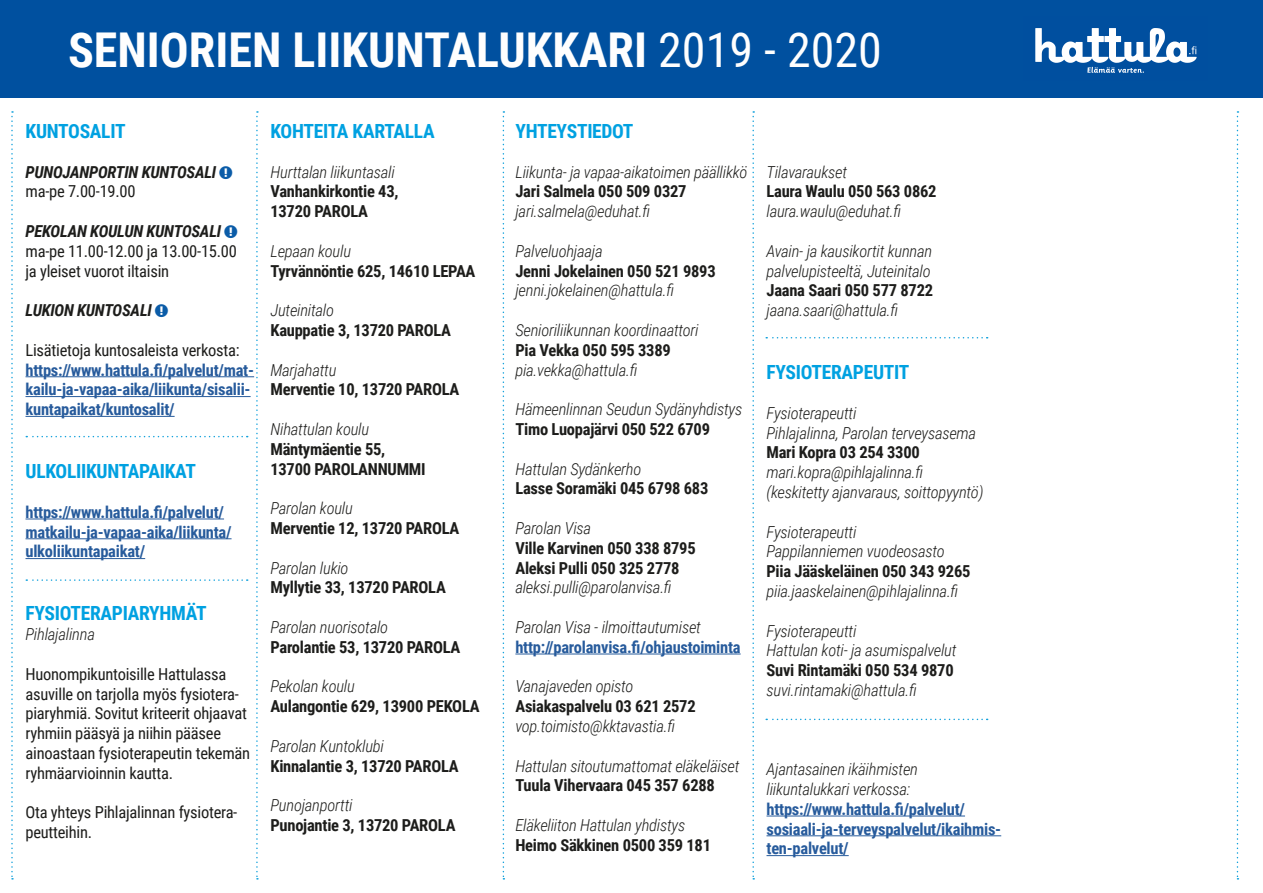
<style>
.page{position:relative;width:1263px;height:893px;background:#fff}
.page>*{position:absolute;margin:0;border:0;box-sizing:border-box;transform-origin:0 0}
.t1{font:700 48px "Roboto Condensed";color:#fefefe}
.t2{font:700 19.5px "Roboto Condensed";letter-spacing:-.015em;color:#00a1e1}
.t3{font:italic 300 16.5px/19.8px "Roboto Condensed";letter-spacing:-.015em;color:#1d1d1b}
.t4{font:700 16.5px "Roboto Condensed";letter-spacing:-.015em;color:#1d1d1b}
.t5{font:16.5px/19.8px "Roboto Condensed";letter-spacing:-.015em;color:#1d1d1b}
.t6{font:700 16.5px/19.8px "Roboto Condensed";letter-spacing:-.015em;color:#275b9c}
.t7{font:italic 700 16.5px "Roboto Condensed";letter-spacing:-.015em;color:#1d1d1b}
.s1{font-weight:400}
.s2{font-weight:700;font-style:normal}
</style>
<div class="page">
<div style="left:0;top:0;width:1263px;height:98px;background:#00509f"></div>
<hr style="left:26px;top:376px;width:228px;height:1px;background:#275b9c">
<hr style="left:26px;top:396px;width:225px;height:1px;background:#275b9c">
<hr style="left:26px;top:416px;width:149px;height:1px;background:#275b9c">
<hr style="left:26px;top:519px;width:198px;height:1px;background:#275b9c">
<hr style="left:26px;top:538px;width:206px;height:1px;background:#275b9c">
<hr style="left:26px;top:558px;width:119px;height:1px;background:#275b9c">
<hr style="left:515px;top:654px;width:226px;height:1px;background:#275b9c">
<hr style="left:766px;top:816px;width:199px;height:1px;background:#275b9c">
<hr style="left:766px;top:835px;width:235px;height:1px;background:#275b9c">
<hr style="left:766px;top:855px;width:83px;height:1px;background:#275b9c">
<svg style="left:1035px;top:28px;width:162px;height:45px"></svg>
<svg style="left:256px;top:111px;width:2px;height:768px"></svg>
<svg style="left:752px;top:111px;width:2px;height:768px"></svg>
<svg style="left:11px;top:111px;width:2px;height:768px"></svg>
<svg style="left:26px;top:436px;width:222px;height:1px"></svg>
<svg style="left:766px;top:337px;width:222px;height:1px"></svg>
<svg style="left:766px;top:719px;width:222px;height:1px"></svg>
<svg style="left:26px;top:579px;width:222px;height:2px"></svg>
<svg style="left:503px;top:111px;width:1px;height:768px"></svg>
<svg style="left:1237px;top:111px;width:1px;height:768px"></svg>
<p class="t1" style="left:68px;top:16px;width:815px">SENIORIEN LIIKUNTALUKKARI <span class="s1">2019 - 2020</span></p>
<p class="t2" style="left:26px;top:117px;width:102px">KUNTOSALIT</p>
<p class="t7" style="left:26px;top:160px;width:192px">PUNOJANPORTIN KUNTOSALI</p>
<p class="t5" style="left:26px;top:181px;width:112px">ma-pe 7.00-19.00</p>
<p class="t7" style="left:26px;top:220px;width:197px">PEKOLAN KOULUN KUNTOSALI</p>
<p class="t5" style="left:26px;top:240px;width:213px">ma-pe 11.00-12.00 ja 13.00-15.00</p>
<p class="t5" style="left:26px;top:260px;width:145px">ja yleiset vuorot iltaisin</p>
<p class="t7" style="left:26px;top:299px;width:128px">LUKION KUNTOSALI</p>
<p class="t5" style="left:26px;top:339px;width:216px">Lisätietoja kuntosaleista verkosta:</p>
<p class="t6" style="left:26px;top:359px;width:230px">https://www.hattula.fi/palvelut/mat&shy;kailu-ja-vapaa-aika/liikunta/sisalii&shy;kuntapaikat/kuntosalit/</p>
<p class="t2" style="left:26px;top:458px;width:172px">ULKOLIIKUNTAPAIKAT</p>
<p class="t6" style="left:26px;top:501px;width:208px">https://www.hattula.fi/palvelut/ matkailu-ja-vapaa-aika/liikunta/ ulkoliikuntapaikat/</p>
<p class="t2" style="left:26px;top:600px;width:183px">FYSIOTERAPIARYHMÄT</p>
<p class="t3" style="left:26px;top:624px;width:71px">Pihlajalinna</p>
<p class="t5" style="left:26px;top:663px;width:226px">Huonompikuntoisille Hattulassa asuville on tarjolla myös fysiotera&shy;piaryhmiä. Sovitut kriteerit ohjaavat ryhmiin pääsyä ja niihin pääsee ainoastaan fysioterapeutin tekemän ryhmäarvioinnin kautta.</p>
<p class="t5" style="left:26px;top:802px;width:213px">Ota yhteys Pihlajalinnan fysiotera&shy;peutteihin.</p>
<p class="t2" style="left:270px;top:117px;width:166px">KOHTEITA KARTALLA</p>
<p class="t3" style="left:270px;top:161px;width:126px">Hurttalan liikuntasali</p>
<p class="t4" style="left:270px;top:180px;width:130px">Vanhankirkontie 43,</p>
<p class="t4" style="left:270px;top:200px;width:99px">13720 PAROLA</p>
<p class="t3" style="left:270px;top:240px;width:82px">Lepaan koulu</p>
<p class="t4" style="left:270px;top:259px;width:206px">Tyrvännöntie 625, 14610 LEPAA</p>
<p class="t3" style="left:270px;top:300px;width:65px">Juteinitalo</p>
<p class="t4" style="left:270px;top:319px;width:182px">Kauppatie 3, 13720 PAROLA</p>
<p class="t3" style="left:270px;top:359px;width:68px">Marjahattu</p>
<p class="t4" style="left:270px;top:378px;width:190px">Merventie 10, 13720 PAROLA</p>
<p class="t3" style="left:270px;top:419px;width:100px">Nihattulan koulu</p>
<p class="t4" style="left:270px;top:437px;width:116px">Mäntymäentie 55,</p>
<p class="t4" style="left:270px;top:457px;width:157px">13700 PAROLANNUMMI</p>
<p class="t3" style="left:270px;top:498px;width:84px">Parolan koulu</p>
<p class="t4" style="left:270px;top:517px;width:190px">Merventie 12, 13720 PAROLA</p>
<p class="t3" style="left:270px;top:557px;width:80px">Parolan lukio</p>
<p class="t4" style="left:270px;top:576px;width:177px">Myllytie 33, 13720 PAROLA</p>
<p class="t3" style="left:270px;top:617px;width:119px">Parolan nuorisotalo</p>
<p class="t4" style="left:270px;top:635px;width:191px">Parolantie 53, 13720 PAROLA</p>
<p class="t3" style="left:270px;top:676px;width:86px">Pekolan koulu</p>
<p class="t4" style="left:270px;top:695px;width:211px">Aulangontie 629, 13900 PEKOLA</p>
<p class="t3" style="left:270px;top:735px;width:115px">Parolan Kuntoklubi</p>
<p class="t4" style="left:270px;top:754px;width:190px">Kinnalantie 3, 13720 PAROLA</p>
<p class="t3" style="left:270px;top:795px;width:84px">Punojanportti</p>
<p class="t4" style="left:270px;top:814px;width:187px">Punojantie 3, 13720 PAROLA</p>
<p class="t2" style="left:515px;top:117px;width:120px">YHTEYSTIEDOT</p>
<p class="t3" style="left:515px;top:161px;width:234px">Liikunta- ja vapaa-aikatoimen päällikkö</p>
<p class="t4" style="left:515px;top:180px;width:173px">Jari Salmela 050 509 0327</p>
<p class="t3" style="left:515px;top:201px;width:136px">jari.salmela@eduhat.fi</p>
<p class="t3" style="left:515px;top:240px;width:89px">Palveluohjaaja</p>
<p class="t3" style="left:515px;top:260px;width:202px"><span class="s2">Jenni Jokelainen 050 521 9893 </span>jenni.jokelainen@hattula.fi</p>
<p class="t3" style="left:515px;top:320px;width:185px">Senioriliikunnan koordinaattori</p>
<p class="t4" style="left:515px;top:338px;width:157px">Pia Vekka 050 595 3389</p>
<p class="t3" style="left:515px;top:359px;width:124px">pia.vekka@hattula.fi</p>
<p class="t3" style="left:515px;top:399px;width:228px">Hämeenlinnan Seudun Sydänyhdistys<br><span class="s2">Timo Luopajärvi 050 522 6709</span></p>
<p class="t3" style="left:515px;top:458px;width:128px">Hattulan Sydänkerho</p>
<p class="t4" style="left:515px;top:477px;width:194px">Lasse Soramäki 045 6798 683</p>
<p class="t3" style="left:515px;top:518px;width:77px">Parolan Visa</p>
<p class="t4" style="left:515px;top:536px;width:182px">Ville Karvinen 050 338 8795</p>
<p class="t4" style="left:515px;top:556px;width:166px">Aleksi Pulli 050 325 2778</p>
<p class="t3" style="left:515px;top:577px;width:158px">aleksi.pulli@parolanvisa.fi</p>
<p class="t3" style="left:515px;top:617px;width:187px">Parolan Visa - ilmoittautumiset</p>
<p class="t6" style="left:515px;top:636px;width:227px">http://parolanvisa.fi/ohjaustoiminta</p>
<p class="t3" style="left:515px;top:676px;width:120px">Vanajaveden opisto</p>
<p class="t3" style="left:515px;top:696px;width:182px"><span class="s2">Asiakaspalvelu 03 621 2572 </span>vop.toimisto@kktavastia.fi</p>
<p class="t3" style="left:515px;top:755px;width:226px">Hattulan sitoutumattomat eläkeläiset<br><span class="s2">Tuula Vihervaara 045 357 6288</span></p>
<p class="t3" style="left:515px;top:815px;width:197px">Eläkeliiton Hattulan yhdistys<br><span class="s2">Heimo Säkkinen 0500 359 181</span></p>
<p class="t3" style="left:766px;top:161px;width:82px">Tilavaraukset</p>
<p class="t4" style="left:766px;top:180px;width:172px">Laura Waulu 050 563 0862</p>
<p class="t3" style="left:766px;top:201px;width:136px">laura.waulu@eduhat.fi</p>
<p class="t3" style="left:766px;top:240px;width:167px">Avain- ja kausikortit kunnan</p>
<p class="t3" style="left:766px;top:260px;width:166px">palvelupisteeltä, Juteinitalo</p>
<p class="t4" style="left:766px;top:279px;width:168px">Jaana Saari 050 577 8722</p>
<p class="t3" style="left:766px;top:300px;width:133px">jaana.saari@hattula.fi</p>
<p class="t2" style="left:766px;top:359px;width:144px">FYSIOTERAPEUTIT</p>
<p class="t3" style="left:766px;top:402px;width:211px">Fysioterapeutti<br>Pihlajalinna, Parolan terveysasema</p>
<p class="t4" style="left:766px;top:441px;width:155px">Mari Kopra 03 254 3300</p>
<p class="t3" style="left:766px;top:462px;width:158px">mari.kopra@pihlajalinna.fi</p>
<p class="t3" style="left:766px;top:482px;width:218px">(keskitetty ajanvaraus, soittopyyntö)</p>
<p class="t3" style="left:766px;top:521px;width:91px">Fysioterapeutti</p>
<p class="t3" style="left:766px;top:541px;width:180px">Pappilanniemen vuodeosasto</p>
<p class="t4" style="left:766px;top:560px;width:205px">Piia Jääskeläinen 050 343 9265</p>
<p class="t3" style="left:766px;top:581px;width:193px">piia.jaaskelainen@pihlajalinna.fi</p>
<p class="t3" style="left:766px;top:620px;width:91px">Fysioterapeutti</p>
<p class="t3" style="left:766px;top:640px;width:191px">Hattulan koti- ja asumispalvelut</p>
<p class="t4" style="left:766px;top:659px;width:189px">Suvi Rintamäki 050 534 9870</p>
<p class="t3" style="left:766px;top:680px;width:152px">suvi.rintamaki@hattula.fi</p>
<p class="t3" style="left:766px;top:759px;width:153px">Ajantasainen ikäihmisten</p>
<p class="t3" style="left:766px;top:779px;width:145px">liikuntalukkari verkossa:</p>
<p class="t6" style="left:766px;top:798px;width:236px">https://www.hattula.fi/palvelut/ sosiaali-ja-terveyspalvelut/ikaihmis&shy;ten-palvelut/</p>
</div>
